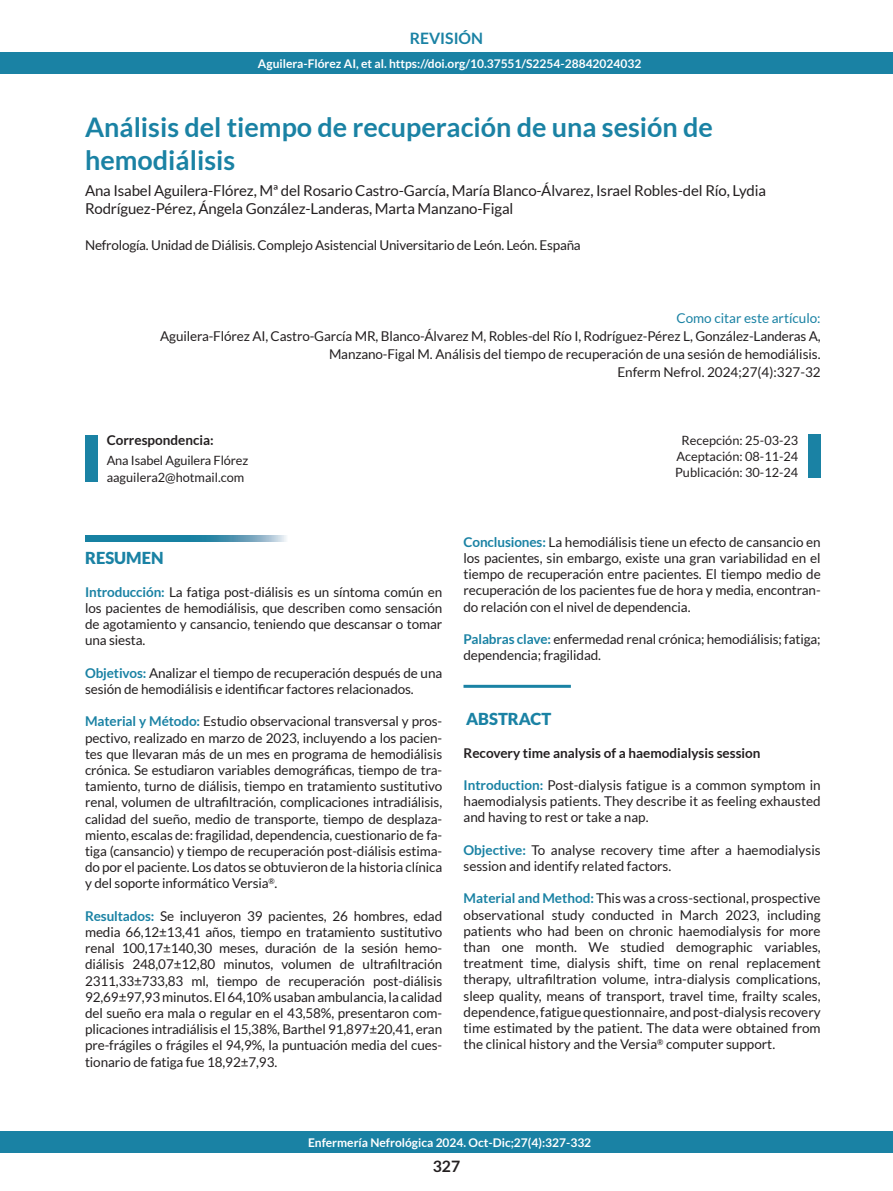
<style>
.page{position:relative;width:893px;height:1191px;background:#fff}
.page>*{position:absolute;margin:0;border:0;box-sizing:border-box;transform-origin:0 0}
.Titular{font:700 27px/33px "Lato";color:#1a82a4}
.LADILLOS_A{font:900 16.5px "Lato";color:#1a82a4}
.t1{font:700 15.75px "Lato";color:#1a82a4}
.t2{font:700 15.75px "Lato";color:#231f20}
.autores{font:15px/18px "Lato";letter-spacing:-.01em;color:#231f20}
.Autores_Título{font:13.5px/16.2px "Lato";letter-spacing:-.01em;color:#231f20;text-align:justify}
.autores-2{font:13.5px "Lato";letter-spacing:-.015em;color:#231f20}
.TITULAR_INGLES{font:700 13.5px "Lato";color:#231f20}
.Como_citar{font:13.5px "Lato";color:#1a82a4}
.Recepción{font:12.75px "Lato";color:#231f20}
.t3{font:700 12px "Lato";color:#fff}
.s1{font-weight:700;color:#1a82a4}
</style>
<div class="page">
<div style="left:0;top:52px;width:893px;height:21px;background:#1a82a4"></div>
<div style="left:0;top:1131px;width:893px;height:21px;background:#1a82a4"></div>
<div style="left:85px;top:435px;width:13px;height:47px;background:#1a82a4"></div>
<div style="left:808px;top:434px;width:13px;height:43px;background:#1a82a4"></div>
<svg style="left:85px;top:536px;width:201px;height:5px"></svg>
<hr style="left:463px;top:685px;width:108px;height:3px;background:#1a82a4">
<p class="t1" style="left:410px;top:29px;width:75px">REVISIÓN</p>
<p class="t3" style="left:258px;top:56px;width:385px">Aguilera-Flórez AI, et al. https://doi.org/10.37551/S2254-28842024032</p>
<p class="Titular" style="left:85px;top:110px;width:629px">Análisis del tiempo de recuperación de una sesión de hemodiálisis</p>
<p class="autores" style="left:85px;top:182px;width:683px">Ana Isabel Aguilera-Flórez, Mª del Rosario Castro-García, María Blanco-Álvarez, Israel Robles-del Río, Lydia<br>Rodríguez-Pérez, Ángela González-Landeras, Marta Manzano-Figal</p>
<p class="autores-2" style="left:85px;top:237px;width:497px">Nefrología. Unidad de Diálisis. Complejo Asistencial Universitario de León. León. España</p>
<p class="Como_citar" style="left:676px;top:310px;width:146px">Como citar este artículo:</p>
<p class="Autores_Título" style="left:160px;top:327px;width:662px">Aguilera-Flórez AI, Castro-García MR, Blanco-Álvarez M, Robles-del Río I, Rodríguez-Pérez L, González-Landeras A,</p>
<p class="Autores_Título" style="left:329px;top:345px;width:493px">Manzano-Figal M. Análisis del tiempo de recuperación de una sesión de hemodiálisis.</p>
<p class="Autores_Título" style="left:617px;top:363px;width:205px">Enferm Nefrol. 2024;27(4):327-32</p>
<p class="TITULAR_INGLES" style="left:107px;top:432px;width:109px">Correspondencia:</p>
<p class="Recepción" style="left:107px;top:453px;width:143px">Ana Isabel Aguilera Flórez</p>
<p class="Recepción" style="left:107px;top:470px;width:139px">aaguilera2@hotmail.com</p>
<p class="LADILLOS_A" style="left:85px;top:548px;width:80px">RESUMEN</p>
<p class="Autores_Título" style="left:85px;top:583px;width:359px"><span class="s1">Introducción:</span> La fatiga post-diálisis es un síntoma común en los pacientes de hemodiálisis, que describen como sensación de agotamiento y cansancio, teniendo que descansar o tomar una siesta.</p>
<p class="Autores_Título" style="left:85px;top:664px;width:359px"><span class="s1">Objetivos:</span> Analizar el tiempo de recuperación después de una sesión de hemodiálisis e identificar factores relacionados.</p>
<p class="Autores_Título" style="left:85px;top:713px;width:359px"><span class="s1">Material y Método:</span> Estudio observacional transversal y pros&shy;pectivo, realizado en marzo de 2023, incluyendo a los pacien&shy;tes que llevaran más de un mes en programa de hemodiálisis crónica. Se estudiaron variables demográficas, tiempo de tra&shy;tamiento, turno de diálisis, tiempo en tratamiento sustitutivo renal, volumen de ultrafiltración, complicaciones intradiálisis, calidad del sueño, medio de transporte, tiempo de desplaza&shy;miento, escalas de: fragilidad, dependencia, cuestionario de fa&shy;tiga (cansancio) y tiempo de recuperación post-diálisis estima&shy;do por el paciente. Los datos se obtuvieron de la historia clínica y del soporte informático Versia<sup>®</sup>.</p>
<p class="Autores_Título" style="left:85px;top:907px;width:359px"><span class="s1">Resultados:</span> Se incluyeron 39 pacientes, 26 hombres, edad media 66,12±13,41 años, tiempo en tratamiento sustitutivo renal 100,17±140,30 meses, duración de la sesión hemo&shy;diálisis 248,07±12,80 minutos, volumen de ultrafiltración 2311,33±733,83 ml, tiempo de recuperación post-diálisis 92,69±97,93 minutos. El 64,10% usaban ambulancia, la calidad del sueño era mala o regular en el 43,58%, presentaron com&shy;plicaciones intradiálisis el 15,38%, Barthel 91,897±20,41, eran pre-frágiles o frágiles el 94,9%, la puntuación media del cues&shy;tionario de fatiga fue 18,92±7,93.</p>
<p class="Recepción" style="left:681px;top:434px;width:118px">Recepción: 25-03-23</p>
<p class="Recepción" style="left:676px;top:449px;width:123px">Aceptación: 08-11-24</p>
<p class="Recepción" style="left:675px;top:465px;width:125px">Publicación: 30-12-24</p>
<p class="Autores_Título" style="left:463px;top:534px;width:359px"><span class="s1">Conclusiones:</span> La hemodiálisis tiene un efecto de cansancio en los pacientes, sin embargo, existe una gran variabilidad en el tiempo de recuperación entre pacientes. El tiempo medio de recuperación de los pacientes fue de hora y media, encontran&shy;do relación con el nivel de dependencia.</p>
<p class="Autores_Título" style="left:463px;top:631px;width:359px"><span class="s1">Palabras clave:</span> enfermedad renal crónica; hemodiálisis; fatiga; dependencia; fragilidad.</p>
<p class="LADILLOS_A" style="left:466px;top:709px;width:87px">ABSTRACT</p>
<p class="TITULAR_INGLES" style="left:463px;top:745px;width:299px">Recovery time analysis of a haemodialysis session</p>
<p class="Autores_Título" style="left:463px;top:777px;width:359px"><span class="s1">Introduction:</span> Post-dialysis fatigue is a common symptom in haemodialysis patients. They describe it as feeling exhausted and having to rest or take a nap.</p>
<p class="Autores_Título" style="left:463px;top:841px;width:359px"><span class="s1">Objective:</span> To analyse recovery time after a haemodialysis session and identify related factors.</p>
<p class="Autores_Título" style="left:463px;top:890px;width:359px"><span class="s1">Material and Method:</span> This was a cross-sectional, prospective observational study conducted in March 2023, including patients who had been on chronic haemodialysis for more than one month. We studied demographic variables, treatment time, dialysis shift, time on renal replacement therapy, ultrafiltration volume, intra-dialysis complications, sleep quality, means of transport, travel time, frailty scales, dependence, fatigue questionnaire, and post-dialysis recovery time estimated by the patient. The data were obtained from the clinical history and the Versia<sup>®</sup> computer support.</p>
<p class="t3" style="left:308px;top:1135px;width:285px">Enfermería Nefrológica 2024. Oct-Dic;27(4):327-332</p>
<p class="t2" style="left:433px;top:1157px;width:29px">327</p>
</div>
